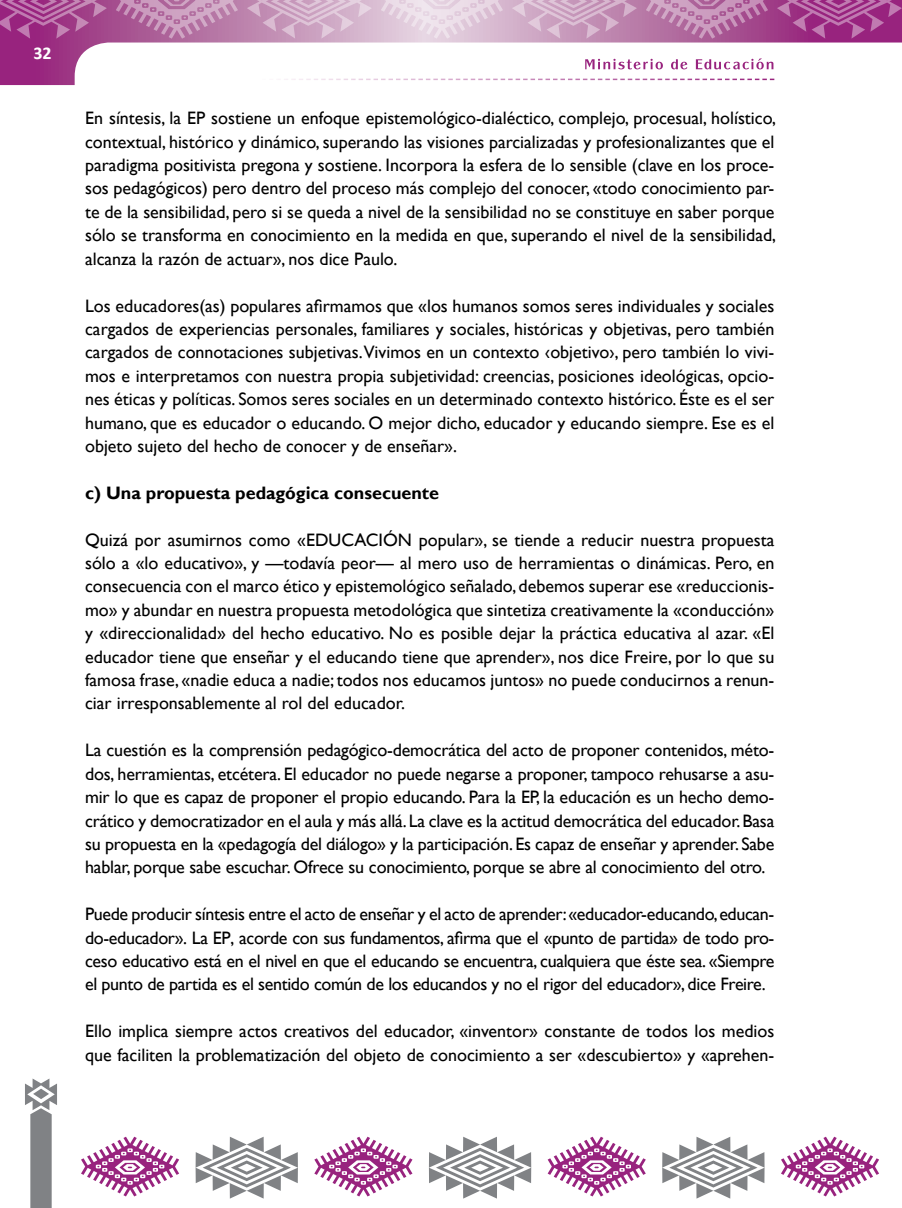
<style>
.page{position:relative;width:902px;height:1208px;background:#fff}
.page>*{position:absolute;margin:0;border:0;box-sizing:border-box;transform-origin:0 0}
.t1{font:18px/23.4px "Gill Sans";color:#000;text-align:justify}
.t2{font:700 18px "Gill Sans";color:#000}
.t3{font:700 18px "Calibri";color:#fff}
</style>
<div class="page">
<svg style="left:0;top:0;width:901px;height:85px"></svg>
<svg style="left:25px;top:1078px;width:32px;height:130px"></svg>
<svg style="left:89px;top:79px;width:685px;height:1px"></svg>
<svg style="left:81px;top:1136px;width:98px;height:60px"></svg>
<svg style="left:314px;top:1136px;width:98px;height:60px"></svg>
<svg style="left:547px;top:1136px;width:98px;height:60px"></svg>
<svg style="left:781px;top:1136px;width:98px;height:60px"></svg>
<svg style="left:195px;top:1136px;width:103px;height:62px"></svg>
<svg style="left:429px;top:1136px;width:102px;height:62px"></svg>
<svg style="left:662px;top:1136px;width:102px;height:62px"></svg>
<svg style="left:381px;top:0;width:122px;height:39px;background:#e4d0df"></svg>
<svg style="left:116px;top:0;width:122px;height:39px;background:#bb7eab"></svg>
<svg style="left:645px;top:0;width:123px;height:39px;background:#b775a6"></svg>
<svg style="left:247px;top:0;width:125px;height:39px;background:#d0aac6"></svg>
<svg style="left:0;top:0;width:107px;height:39px;background:#a84a91"></svg>
<svg style="left:776px;top:0;width:125px;height:39px;background:#a43f8d"></svg>
<svg style="left:512px;top:0;width:125px;height:39px;background:#cca2c1"></svg>
<svg style="left:585px;top:58px;width:188px;height:11px"></svg>
<p class="t3" style="left:33px;top:41px;width:20px">32</p>
<p class="t1" style="left:85px;top:107px;width:692px">En síntesis, la EP sostiene un enfoque epistemológico-dialéctico, complejo, procesual, holístico, contextual, histórico y dinámico, superando las visiones parcializadas y profesionalizantes que el paradigma positivista pregona y sostiene. Incorpora la esfera de lo sensible (clave en los proce&shy;sos pedagógicos) pero dentro del proceso más complejo del conocer, «todo conocimiento par&shy;te de la sensibilidad, pero si se queda a nivel de la sensibilidad no se constituye en saber porque sólo se transforma en conocimiento en la medida en que, superando el nivel de la sensibilidad, alcanza la razón de actuar», nos dice Paulo.</p>
<p class="t1" style="left:85px;top:294px;width:690px">Los educadores(as) populares afirmamos que «los humanos somos seres individuales y sociales cargados de experiencias personales, familiares y sociales, históricas y objetivas, pero también cargados de connotaciones subjetivas.Vivimos en un contexto ‹objetivo›, pero también lo vivi&shy;mos e interpretamos con nuestra propia subjetividad: creencias, posiciones ideológicas, opcio&shy;nes éticas y políticas. Somos seres sociales en un determinado contexto histórico. Éste es el ser humano, que es educador o educando. O mejor dicho, educador y educando siempre. Ese es el objeto sujeto del hecho de conocer y de enseñar».</p>
<p class="t2" style="left:85px;top:482px;width:355px">c) Una propuesta pedagógica consecuente</p>
<p class="t1" style="left:85px;top:528px;width:690px">Quizá por asumirnos como «EDUCACIÓN popular», se tiende a reducir nuestra propuesta sólo a «lo educativo», y —todavía peor— al mero uso de herramientas o dinámicas. Pero, en consecuencia con el marco ético y epistemológico señalado, debemos superar ese «reduccionis&shy;mo» y abundar en nuestra propuesta metodológica que sintetiza creativamente la «conducción» y «direccionalidad» del hecho educativo. No es posible dejar la práctica educativa al azar. «El educador tiene que enseñar y el educando tiene que aprender», nos dice Freire, por lo que su famosa frase, «nadie educa a nadie; todos nos educamos juntos» no puede conducirnos a renun&shy;ciar irresponsablemente al rol del educador.</p>
<p class="t1" style="left:85px;top:739px;width:690px">La cuestión es la comprensión pedagógico-democrática del acto de proponer contenidos, méto&shy;dos, herramientas, etcétera. El educador no puede negarse a proponer, tampoco rehusarse a asu&shy;mir lo que es capaz de proponer el propio educando. Para la EP, la educación es un hecho demo&shy;crático y democratizador en el aula y más allá. La clave es la actitud democrática del educador. Basa su propuesta en la «pedagogía del diálogo» y la participación. Es capaz de enseñar y aprender. Sabe hablar, porque sabe escuchar. Ofrece su conocimiento, porque se abre al conocimiento del otro.</p>
<p class="t1" style="left:85px;top:902px;width:690px">Puede producir síntesis entre el acto de enseñar y el acto de aprender: «educador-educando, educan&shy;do-educador». La EP, acorde con sus fundamentos, afirma que el «punto de partida» de todo pro&shy;ceso educativo está en el nivel en que el educando se encuentra, cualquiera que éste sea. «Siempre el punto de partida es el sentido común de los educandos y no el rigor del educador», dice Freire.</p>
<p class="t1" style="left:85px;top:1019px;width:690px">Ello implica siempre actos creativos del educador, «inventor» constante de todos los medios que faciliten la problematización del objeto de conocimiento a ser «descubierto» y «aprehen-</p>
</div>
